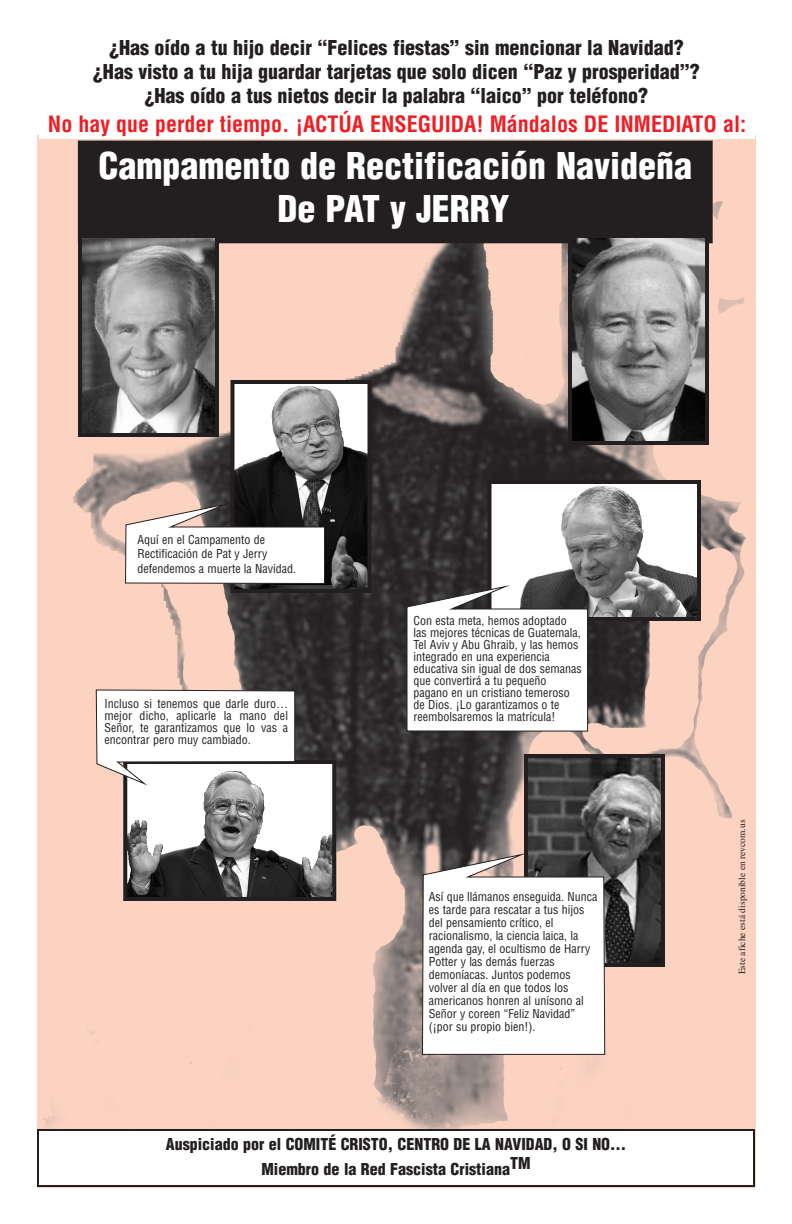
<style>
.page{position:relative;width:792px;height:1224px;background:#fff}
.page>*{position:absolute;margin:0;border:0;box-sizing:border-box;transform-origin:0 0}
.t1{font:900 condensed 36px/43.2px "Helvetica";color:#fff;text-align:center}
.t2{font:700 condensed 22px "Helvetica";color:#ee1e24}
.t3{font:900 condensed 20px/24px "Helvetica";color:#231f20;text-align:center}
.t4{font:900 condensed 16px/24.5px "Helvetica";color:#231f20;text-align:center}
.t5{font:condensed 12px/12px "Helvetica";color:#231f20}
.t6{font:9.5px "Times";color:#231f20}
</style>
<div class="page">
<img style="left:37px;top:151px;width:719px;height:1037px">
<div style="left:80px;top:143px;width:631px;height:98px;background:#231f20"></div>
<div style="left:78px;top:141px;width:635px;height:102px;border:4px solid #231f20"></div>
<img style="left:83px;top:239px;width:131px;height:193px">
<div style="left:78px;top:234px;width:141px;height:203px;border:4px solid #231f20"></div>
<img style="left:573px;top:239px;width:131px;height:201px">
<div style="left:568px;top:234px;width:141px;height:211px;border:4px solid #231f20"></div>
<img style="left:235px;top:385px;width:132px;height:203px">
<div style="left:230px;top:380px;width:142px;height:213px;border:4px solid #231f20"></div>
<div style="left:490px;top:482px;width:209px;height:137px;background:#fff"></div>
<img style="left:525px;top:486px;width:171px;height:130px">
<div style="left:488px;top:480px;width:213px;height:141px;border:4px solid #231f20"></div>
<img style="left:128px;top:765px;width:203px;height:131px">
<div style="left:123px;top:760px;width:213px;height:141px;border:4px solid #231f20"></div>
<img style="left:529px;top:759px;width:131px;height:203px">
<div style="left:524px;top:754px;width:141px;height:213px;border:4px solid #231f20"></div>
<div style="left:38px;top:1130px;width:716px;height:56px;background:#fff"></div>
<div style="left:37px;top:1129px;width:718px;height:58px;border:2px solid #231f20"></div>
<svg style="left:125px;top:503px;width:200px;height:81px"></svg>
<svg style="left:406px;top:585px;width:182px;height:147px"></svg>
<svg style="left:96px;top:689px;width:199px;height:96px"></svg>
<svg style="left:422px;top:853px;width:183px;height:202px"></svg>
<h3 class="t3" style="left:93px;top:38px;width:608px">¿Has oído a tu hijo decir “Felices fiestas” sin mencionar la Navidad? ¿Has visto a tu hija guardar tarjetas que solo dicen “Paz y prosperidad”? ¿Has oído a tus nietos decir la palabra “laico” por teléfono?</h3>
<h2 class="t2" style="left:48px;top:115px;width:700px">No hay que perder tiempo. ¡ACTÚA ENSEGUIDA! Mándalos DE INMEDIATO al:</h2>
<h1 class="t1" style="left:98px;top:147px;width:595px">Campamento de Rectificación Navideña<br>De PAT y JERRY</h1>
<p class="t5" style="left:137px;top:533px;width:160px;line-height:14.4px">Aquí en el Campamento de<br>Rectificación de Pat y Jerry defendemos a muerte la Navidad.</p>
<p class="t5" style="left:105px;top:699px;width:185px;text-align:justify">Incluso si tenemos que darle duro… mejor dicho, aplicarle la mano del Señor, te garantizamos que lo vas a encontrar pero muy cambiado.</p>
<p class="t5" style="left:414px;top:616px;width:170px">Con esta meta, hemos adoptado las mejores técnicas de Guatemala,<br>Tel Aviv y Abu Ghraib, y las hemos integrado en una experiencia educativa sin igual de dos semanas que convertirá a tu pequeño pagano en un cristiano temeroso de Dios. ¡Lo garantizamos o te reembolsaremos la matrícula!</p>
<p class="t5" style="left:429px;top:891px;width:170px;line-height:13px">Así que llámanos enseguida. Nunca es tarde para rescatar a tus hijos del pensamiento crítico, el racionalismo, la ciencia laica, la agenda gay, el ocultismo de Harry<br>Potter y las demás fuerzas demoníacas. Juntos podemos volver al día en que todos los americanos honren al unísono al<br>Señor y coreen “Feliz Navidad” (¡por su propio bien!).</p>
<h3 class="t4" style="left:166px;top:1134px;width:462px">Auspiciado por el COMITÉ CRISTO, CENTRO DE LA NAVIDAD, O SI NO…<br>Miembro de la Red Fascista CristianaTM</h3>
<p class="t6" style="left:738px;top:974px;width:156px;rotate:-90deg">Este afiche está disponible en revcom.us</p>
</div>
